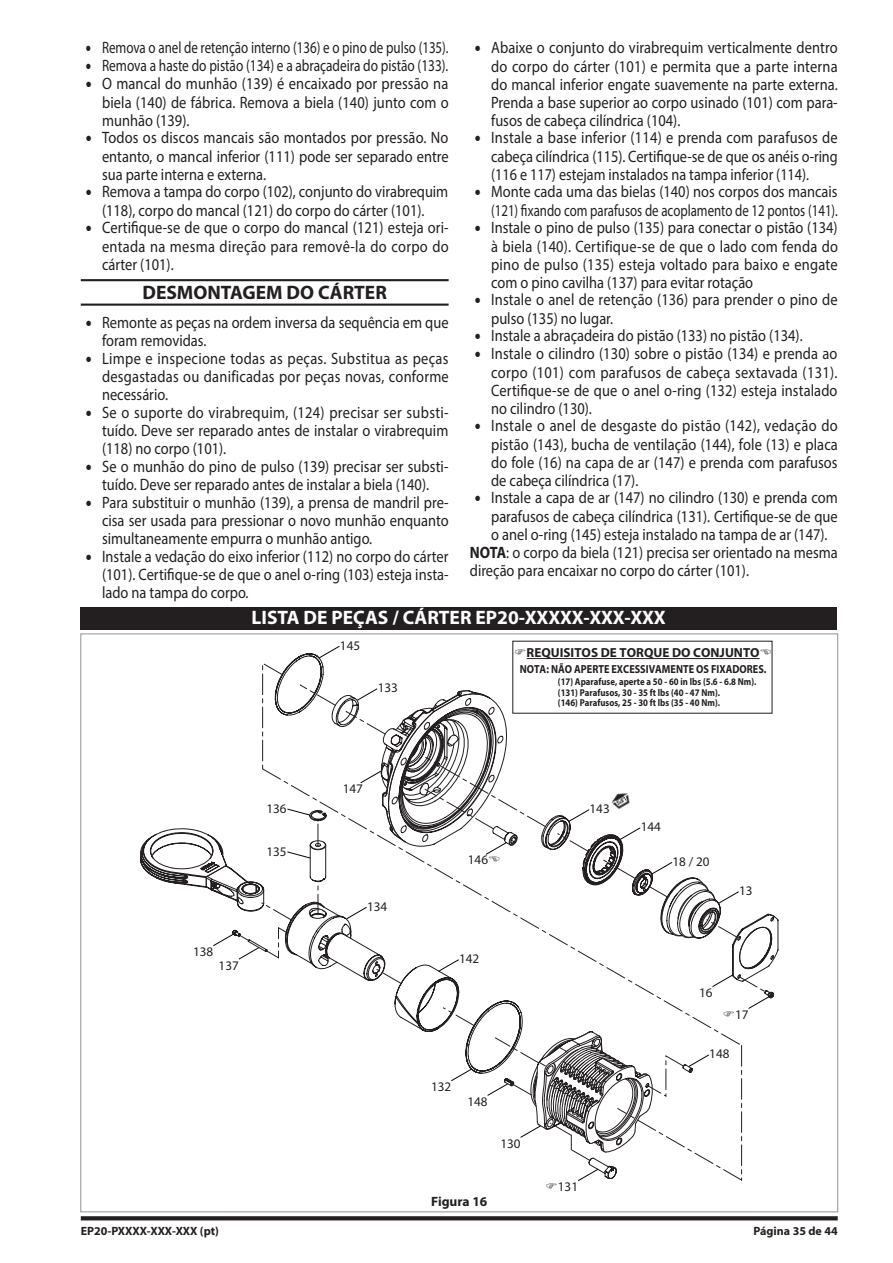
<style>
.page{position:relative;width:893px;height:1263px;background:#fff}
.page>*{position:absolute;margin:0;border:0;box-sizing:border-box;transform-origin:0 0}
.Table_Heading_White_bold_13{font:700 19.5px "Myriad Pro";color:#fff}
.Heading_n_TOC{font:700 19.5px "Myriad Pro";color:#231f20}
.Body_11_n{font:16.5px/18.3px "Myriad Pro";color:#231f20;text-align:justify;scale:.88 1}
.Body_11_n-2{font:16.5px "Myriad Pro";color:#231f20;scale:.79 1}
.Body_11_n-3{font:16.5px "Myriad Pro";color:#231f20;scale:.81 1}
.Graphic_Text{font:700 13.5px "Myriad Pro";color:#231f20}
.t1{font:13.2px "Myriad Pro";color:#231f20}
.t2{font:700 13.2px "Myriad Pro";color:#231f20}
.t3{font:700 12px "Myriad Pro";color:#231f20}
.t4{font:700 11.7px "Myriad Pro";color:#231f20;scale:.87 1}
.t5{font:700 10.05px/10.5px "Myriad Pro";color:#231f20;scale:.87 1}
.s1{font-weight:700}
</style>
<div class="page">
<svg style="left:81px;top:1216px;width:757px;height:4px;fill:#231f20"></svg>
<div style="left:80px;top:608px;width:757px;height:22px;background:#231f20"></div>
<hr style="left:81px;top:279px;width:368px;height:2px;background:#231f20">
<hr style="left:81px;top:304px;width:368px;height:2px;background:#231f20">
<svg style="left:140px;top:646px;width:638px;height:535px"></svg>
<p class="Body_11_n-2" style="left:102px;top:37px;width:440px">Remova o anel de retenção interno (136) e o pino de pulso (135).</p>
<p class="Body_11_n-3" style="left:102px;top:55px;width:429px">Remova a haste do pistão (134) e a abraçadeira do pistão (133).</p>
<p class="Body_11_n" style="left:102px;top:74px;width:395px">O mancal do munhão (139) é encaixado por pressão na biela (140) de fábrica. Remova a biela (140) junto com o munhão (139).</p>
<p class="Body_11_n" style="left:102px;top:128px;width:395px">Todos os discos mancais são montados por pressão. No entanto, o mancal inferior (111) pode ser separado entre sua parte interna e externa.</p>
<p class="Body_11_n" style="left:102px;top:182px;width:395px;line-height:18.8px">Remova a tampa do corpo (102), conjunto do virabrequim (118), corpo do mancal (121) do corpo do cárter (101).</p>
<p class="Body_11_n" style="left:102px;top:218px;width:395px">Certifique-se de que o corpo do mancal (121) esteja ori&shy;entada na mesma direção para removê-la do corpo do cárter (101).</p>
<p class="Heading_n_TOC" style="left:142px;top:280px;width:246px">DESMONTAGEM DO CÁRTER</p>
<p class="Body_11_n" style="left:102px;top:312px;width:395px;line-height:18.8px">Remonte as peças na ordem inversa da sequência em que foram removidas.</p>
<p class="Body_11_n" style="left:102px;top:349px;width:396px">Limpe e inspecione todas as peças. Substitua as peças desgastadas ou danificadas por peças novas, conforme necessário.</p>
<p class="Body_11_n" style="left:102px;top:403px;width:395px">Se o suporte do virabrequim, (124) precisar ser substi&shy;tuído. Deve ser reparado antes de instalar o virabrequim (118) no corpo (101).</p>
<p class="Body_11_n" style="left:102px;top:456px;width:395px;line-height:18.8px">Se o munhão do pino de pulso (139) precisar ser substi&shy;tuído. Deve ser reparado antes de instalar a biela (140).</p>
<p class="Body_11_n" style="left:102px;top:493px;width:395px">Para substituir o munhão (139), a prensa de mandril pre&shy;cisa ser usada para pressionar o novo munhão enquanto simultaneamente empurra o munhão antigo.</p>
<p class="Body_11_n" style="left:102px;top:547px;width:395px">Instale a vedação do eixo inferior (112) no corpo do cárter (101). Certifique-se de que o anel o-ring (103) esteja insta&shy;lado na tampa do corpo.</p>
<p class="Body_11_n" style="left:491px;top:38px;width:395px">Abaixe o conjunto do virabrequim verticalmente dentro do corpo do cárter (101) e permita que a parte interna do mancal inferior engate suavemente na parte externa.<br>Prenda a base superior ao corpo usinado (101) com para&shy;fusos de cabeça cilíndrica (104).</p>
<p class="Body_11_n" style="left:491px;top:128px;width:395px">Instale a base inferior (114) e prenda com parafusos de cabeça cilíndrica (115). Certifique-se de que os anéis o-ring (116 e 117) estejam instalados na tampa inferior (114).</p>
<p class="Body_11_n" style="left:491px;top:182px;width:396px;line-height:18.8px">Monte cada uma das bielas (140) nos corpos dos mancais (121) fixando com parafusos de acoplamento de 12 pontos (141).</p>
<p class="Body_11_n" style="left:491px;top:218px;width:396px">Instale o pino de pulso (135) para conectar o pistão (134) à biela (140). Certifique-se de que o lado com fenda do pino de pulso (135) esteja voltado para baixo e engate com o pino cavilha (137) para evitar rotação</p>
<p class="Body_11_n" style="left:491px;top:290px;width:395px;line-height:18.8px">Instale o anel de retenção (136) para prender o pino de pulso (135) no lugar.</p>
<p class="Body_11_n" style="left:491px;top:326px;width:355px">Instale a abraçadeira do pistão (133) no pistão (134).</p>
<p class="Body_11_n" style="left:491px;top:344px;width:395px">Instale o cilindro (130) sobre o pistão (134) e prenda ao corpo (101) com parafusos de cabeça sextavada (131).<br>Certifique-se de que o anel o-ring (132) esteja instalado no cilindro (130).</p>
<p class="Body_11_n" style="left:491px;top:416px;width:395px">Instale o anel de desgaste do pistão (142), vedação do pistão (143), bucha de ventilação (144), fole (13) e placa do fole (16) na capa de ar (147) e prenda com parafusos de cabeça cilíndrica (17).</p>
<p class="Body_11_n" style="left:491px;top:488px;width:395px">Instale a capa de ar (147) no cilindro (130) e prenda com parafusos de cabeça cilíndrica (131). Certifique-se de que o anel o-ring (145) esteja instalado na tampa de ar (147).</p>
<p class="Body_11_n" style="left:470px;top:543px;width:420px"><span class="s1">NOTA</span>: o corpo da biela (121) precisa ser orientado na mesma direção para encaixar no corpo do cárter (101).</p>
<p class="Table_Heading_White_bold_13" style="left:252px;top:605px;width:416px">LISTA DE PEÇAS / CÁRTER EP20-XXXXX-XXX-XXX</p>
<p class="t1" style="left:340px;top:637px;width:22px">145</p>
<p class="t1" style="left:378px;top:680px;width:22px">133</p>
<p class="t2" style="left:527px;top:644px;width:235px">REQUISITOS DE TORQUE DO CONJUNTO</p>
<p class="t5" style="left:558px;top:676px;width:230px">(17) Aparafuse, aperte a 50 - 60 in lbs (5.6 - 6.8 Nm). (131) Parafusos, 30 - 35 ft lbs (40 - 47 Nm).<br>(146) Parafusos, 25 - 30 ft lbs (35 - 40 Nm).</p>
<p class="t4" style="left:520px;top:661px;width:285px">NOTA: NÃO APERTE EXCESSIVAMENTE OS FIXADORES.</p>
<p class="t1" style="left:266px;top:800px;width:22px">136</p>
<p class="t1" style="left:266px;top:843px;width:22px">135</p>
<p class="t1" style="left:193px;top:944px;width:22px">138</p>
<p class="t1" style="left:219px;top:957px;width:22px">137</p>
<p class="t1" style="left:343px;top:780px;width:22px">147</p>
<p class="t1" style="left:367px;top:898px;width:22px">134</p>
<p class="t1" style="left:468px;top:852px;width:22px">146</p>
<p class="t1" style="left:459px;top:950px;width:22px">142</p>
<p class="t1" style="left:431px;top:1079px;width:22px">132</p>
<p class="t1" style="left:467px;top:1093px;width:22px">148</p>
<p class="t1" style="left:500px;top:1135px;width:22px">130</p>
<p class="Graphic_Text" style="left:431px;top:1193px;width:58px">Figura 16</p>
<p class="t1" style="left:590px;top:800px;width:22px">143</p>
<p class="t1" style="left:641px;top:819px;width:22px">144</p>
<p class="t1" style="left:672px;top:853px;width:39px">18 / 20</p>
<p class="t1" style="left:739px;top:882px;width:15px">13</p>
<p class="t1" style="left:699px;top:984px;width:15px">16</p>
<p class="t1" style="left:735px;top:1006px;width:15px">17</p>
<p class="t1" style="left:709px;top:1046px;width:22px">148</p>
<p class="t1" style="left:558px;top:1178px;width:22px">131</p>
<p class="t3" style="left:81px;top:1223px;width:140px">EP20-PXXXX-XXX-XXX (pt)</p>
<p class="t3" style="left:753px;top:1223px;width:86px">Página 35 de 44</p>
</div>
